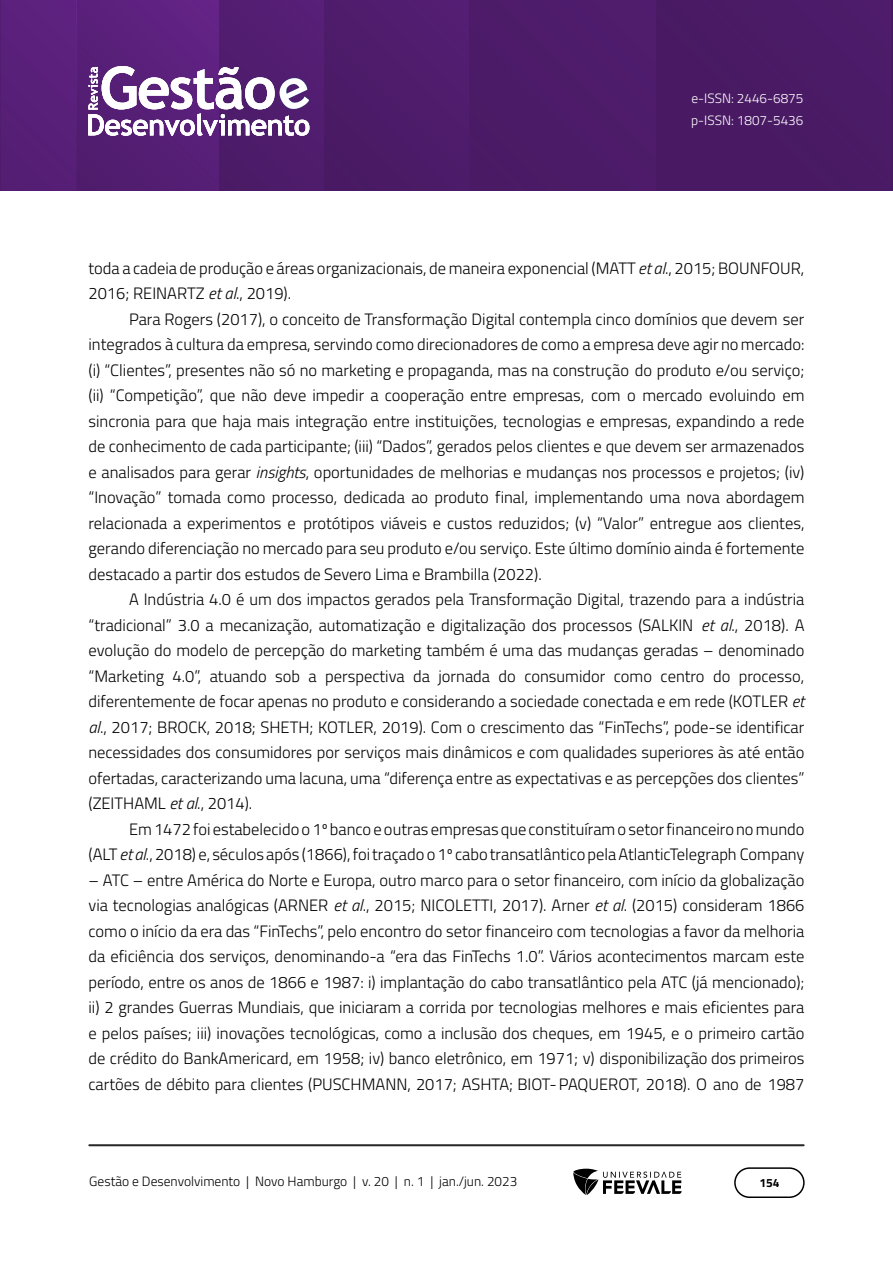
<style>
.page{position:relative;width:893px;height:1263px;background:#fff}
.page>*{position:absolute;margin:0;border:0;box-sizing:border-box;transform-origin:0 0}
.Corpo_de_texto{font:300 16.5px/25.5px "Titillium Web";color:#000;text-align:justify}
.t1{font:300 13.5px "Titillium Web";color:#000}
.t2{font:300 13.5px/22.5px "Titillium Web";color:#fff}
.t3{font:700 12px "Titillium Web";color:#000}
.s1{font-style:italic}
</style>
<div class="page">
<img style="left:0;top:0;width:890px;height:191px">
<hr style="left:219px;top:0;width:1px;height:191px;background:#4f1d6d">
<img style="left:76px;top:0;width:1px;height:191px">
<hr style="left:657px;top:0;width:1px;height:191px;background:#491a63">
<hr style="left:89px;top:1144px;width:715px;height:2px;background:#282828">
<div style="left:734px;top:1167px;width:71px;height:31px;border:2px solid #000;border-radius:15px"></div>
<svg style="left:573px;top:1169px;width:109px;height:26px"></svg>
<svg style="left:88px;top:66px;width:221px;height:70px"></svg>
<p class="t2" style="left:691px;top:86px;width:114px">e-ISSN: 2446-6875 p-ISSN: 1807-5436</p>
<p class="Corpo_de_texto" style="left:88px;top:254px;width:717px">toda a cadeia de produção e áreas organizacionais, de maneira exponencial (MATT <span class="s1">et al</span>., 2015; BOUNFOUR,<br>2016; REINARTZ <span class="s1">et al</span>., 2019).</p>
<p class="Corpo_de_texto" style="left:88px;top:305px;width:717px;text-indent:40px">Para Rogers (2017), o conceito de Transformação Digital contempla cinco domínios que devem ser integrados à cultura da empresa, servindo como direcionadores de como a empresa deve agir no mercado: (i) “Clientes”, presentes não só no marketing e propaganda, mas na construção do produto e/ou serviço; (ii) “Competição”, que não deve impedir a cooperação entre empresas, com o mercado evoluindo em sincronia para que haja mais integração entre instituições, tecnologias e empresas, expandindo a rede de conhecimento de cada participante; (iii) “Dados”, gerados pelos clientes e que devem ser armazenados e analisados para gerar <span class="s1">insights</span>, oportunidades de melhorias e mudanças nos processos e projetos; (iv) “Inovação” tomada como processo, dedicada ao produto final, implementando uma nova abordagem relacionada a experimentos e protótipos viáveis e custos reduzidos; (v) “Valor” entregue aos clientes, gerando diferenciação no mercado para seu produto e/ou serviço. Este último domínio ainda é fortemente destacado a partir dos estudos de Severo Lima e Brambilla (2022).</p>
<p class="Corpo_de_texto" style="left:88px;top:586px;width:717px;text-indent:40px">A Indústria 4.0 é um dos impactos gerados pela Transformação Digital, trazendo para a indústria “tradicional” 3.0 a mecanização, automatização e digitalização dos processos (SALKIN <span class="s1">et al</span>., 2018). A evolução do modelo de percepção do marketing também é uma das mudanças geradas – denominado “Marketing 4.0”, atuando sob a perspectiva da jornada do consumidor como centro do processo, diferentemente de focar apenas no produto e considerando a sociedade conectada e em rede (KOTLER <span class="s1">et al</span>., 2017; BROCK, 2018; SHETH; KOTLER, 2019). Com o crescimento das “FinTechs”, pode-se identificar necessidades dos consumidores por serviços mais dinâmicos e com qualidades superiores às até então ofertadas, caracterizando uma lacuna, uma “diferença entre as expectativas e as percepções dos clientes” (ZEITHAML <span class="s1">et al</span>., 2014).</p>
<p class="Corpo_de_texto" style="left:88px;top:815px;width:717px;text-align:right">Em 1472 foi estabelecido o 1º banco e outras empresas que constituíram o setor financeiro no mundo<br>(ALT <span class="s1">et al</span>., 2018) e, séculos após (1866), foi traçado o 1º cabo transatlântico pela Atlantic Telegraph Company</p>
<p class="Corpo_de_texto" style="left:88px;top:866px;width:717px">– ATC – entre América do Norte e Europa, outro marco para o setor financeiro, com início da globalização via tecnologias analógicas (ARNER <span class="s1">et al</span>., 2015; NICOLETTI, 2017). Arner <span class="s1">et al</span>. (2015) consideram 1866 como o início da era das “FinTechs”, pelo encontro do setor financeiro com tecnologias a favor da melhoria da eficiência dos serviços, denominando-a “era das FinTechs 1.0”. Vários acontecimentos marcam este período, entre os anos de 1866 e 1987: i) implantação do cabo transatlântico pela ATC (já mencionado); ii) 2 grandes Guerras Mundiais, que iniciaram a corrida por tecnologias melhores e mais eficientes para e pelos países; iii) inovações tecnológicas, como a inclusão dos cheques, em 1945, e o primeiro cartão de crédito do BankAmericard, em 1958; iv) banco eletrônico, em 1971; v) disponibilização dos primeiros cartões de débito para clientes (PUSCHMANN, 2017; ASHTA; BIOT- PAQUEROT, 2018). O ano de 1987</p>
<p class="t1" style="left:89px;top:1171px;width:429px">Gestão e Desenvolvimento | Novo Hamburgo | v. 20 | n. 1 | jan./jun. 2023</p>
<p class="t3" style="left:759px;top:1174px;width:22px">154</p>
</div>
